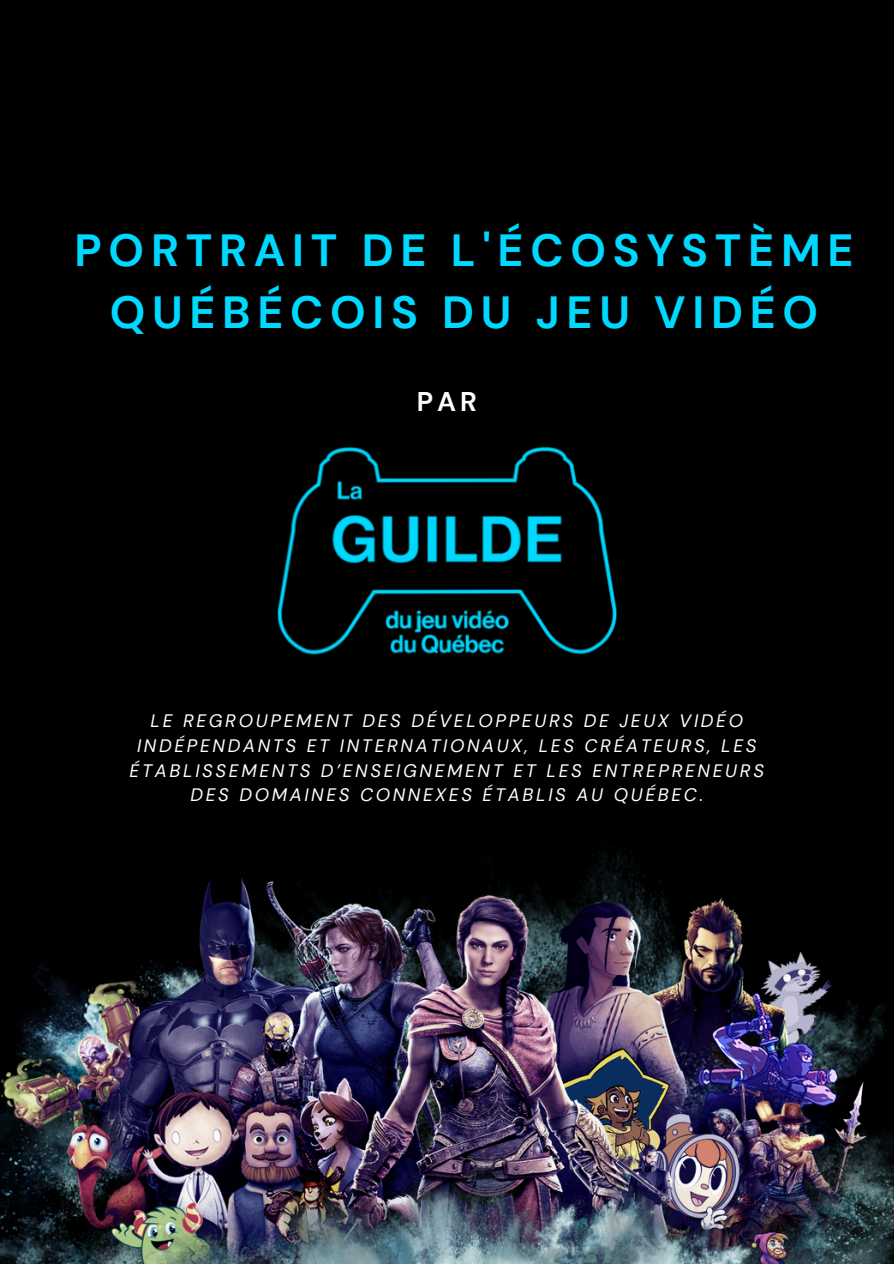
<style>
.page{position:relative;width:894px;height:1264px;background:#fff}
.page>*{position:absolute;margin:0;border:0;box-sizing:border-box;transform-origin:0 0}
.t1{font:700 45px/61.8px "DM Sans";letter-spacing:.15em;color:#00d9ff;text-align:center}
.t2{font:700 27px "DM Sans";color:#fff}
.t3{font:italic 18px/24.8px "DM Sans";letter-spacing:.15em;color:#fff;text-align:center}
</style>
<div class="page">
<div style="left:0;top:0;width:893px;height:1263px;background:#000"></div>
<img style="left:0;top:811px;width:893px;height:452px">
<img style="left:277px;top:446px;width:340px;height:209px">
<h1 class="t1" style="left:75px;top:220px;width:780px">PORTRAIT DE L'ÉCOSYSTÈME<br>QUÉBÉCOIS DU JEU VIDÉO</h1>
<p class="t2" style="left:416px;top:384px;width:62px">PAR</p>
<h2 class="t3" style="left:130px;top:708px;width:635px">LE REGROUPEMENT DES DÉVELOPPEURS DE JEUX VIDÉO INDÉPENDANTS ET INTERNATIONAUX, LES CRÉATEURS, LES ÉTABLISSEMENTS D’ENSEIGNEMENT ET LES ENTREPRENEURS DES DOMAINES CONNEXES ÉTABLIS AU QUÉBEC.</h2>
</div>
